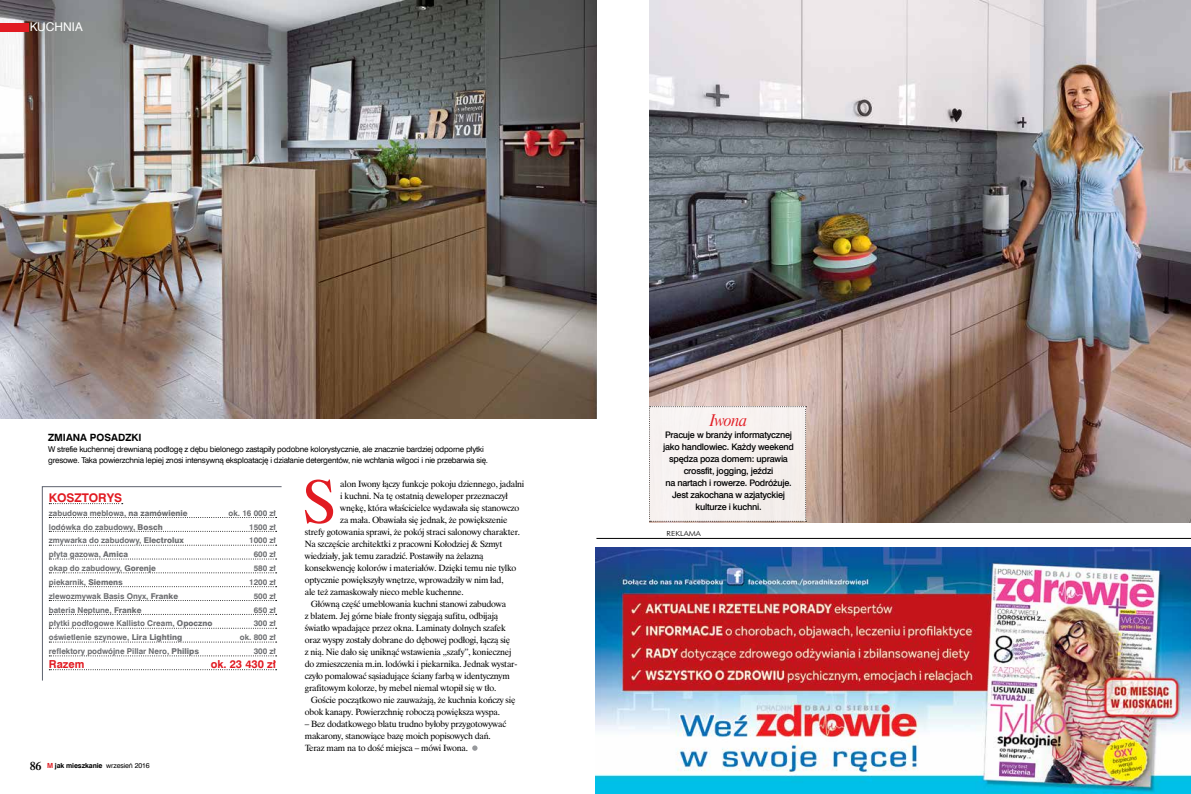
<style>
.page{position:relative;width:1191px;height:794px;background:#fff}
.page>*{position:absolute;margin:0;border:0;box-sizing:border-box;transform-origin:0 0}
.t1{font:61px "Dutch 801 BT";color:#e11b22}
.t2{font:16px "Dutch 801 BT Italic Headline";letter-spacing:-.03em;color:#e11b22}
.t3{font:12px "Swis 721 EU Bold";color:#e11b22}
.t4{font:12px "Swis 721 EU Normal";letter-spacing:.01em;color:#fff}
.t5{font:11px "Swis 721 EU Bold";color:#e11b22}
.t6{font:10px "Swis 721 EU Bold";color:#000}
.t7{font:9px/12px "Dutch 801 BT";letter-spacing:-.025em;color:#000}
.t8{font:9px/12px "Swis 721 Md EU";letter-spacing:-.025em;color:#000;text-align:center}
.t9{font:8px "Swis 721 EU Bold";color:#6d6e71}
.t10{font:8px/11px "Swis 721 EU Normal";letter-spacing:-.025em;color:#000}
.t11{font:7px "Swis 721 EU Bold";letter-spacing:-.015em;color:#000}
.t12{font:7px "Futura Lt EU Normal";color:#000;scale:1.2 1}
.s1{font-family:"Swis 721 Hv EU"}
.s2{font-family:"Dutch 801 BT";font-weight:600;font-size:12px}
.s3{color:#de1c23}
.s4{font-family:"Swis 721 EU Normal"}
</style>
<div class="page">
<svg style="left:472px;top:745px;width:5px;height:6px"></svg>
<img style="left:0;top:0;width:596px;height:418px">
<img style="left:649px;top:0;width:542px;height:522px">
<div style="left:649px;top:406px;width:157px;height:116px;background:#f6f1ef"></div>
<svg style="left:42px;top:486px;width:240px;height:195px"></svg>
<svg style="left:49px;top:503px;width:74px;height:1px"></svg>
<svg style="left:49px;top:517px;width:228px;height:1px"></svg>
<svg style="left:49px;top:531px;width:228px;height:1px"></svg>
<svg style="left:49px;top:545px;width:228px;height:1px"></svg>
<svg style="left:49px;top:558px;width:228px;height:1px"></svg>
<svg style="left:49px;top:572px;width:228px;height:1px"></svg>
<svg style="left:49px;top:586px;width:228px;height:1px"></svg>
<svg style="left:49px;top:600px;width:228px;height:1px"></svg>
<svg style="left:49px;top:614px;width:228px;height:1px"></svg>
<svg style="left:49px;top:628px;width:228px;height:1px"></svg>
<svg style="left:49px;top:641px;width:228px;height:1px"></svg>
<svg style="left:49px;top:655px;width:228px;height:1px"></svg>
<svg style="left:49px;top:669px;width:228px;height:1px"></svg>
<hr style="left:596px;top:538px;width:595px;height:1px;background:#000">
<img style="left:595px;top:547px;width:596px;height:247px">
<div style="left:0;top:23px;width:28px;height:9px;background:#e11b22"></div>
<h3 class="t4" style="left:30px;top:20px;width:55px">KUCHNIA</h3>
<p class="t6" style="left:48px;top:431px;width:95px">ZMIANA POSADZKI</p>
<p class="t10" style="left:48px;top:444px;width:441px">W strefie kuchennej drewnianą podłogę z dębu bielonego zastąpiły podobne kolorystycznie, ale znacznie bardziej odporne płytki gresowe. Taka powierzchnia lepiej znosi intensywną eksploatację i działanie detergentów, nie wchłania wilgoci i nie przebarwia się.</p>
<h3 class="t3" style="left:49px;top:490px;width:75px">KOSZTORYS</h3>
<p class="t9" style="left:49px;top:508px;width:140px">zabudowa meblowa, <span class="s1">na zamówienie</span></p>
<p class="t9" style="left:228px;top:508px;width:49px">ok. 16 000 zł</p>
<p class="t9" style="left:49px;top:522px;width:115px">lodówka do zabudowy, <span class="s1">Bosch</span></p>
<p class="t9" style="left:249px;top:522px;width:28px">1500 zł</p>
<p class="t9" style="left:49px;top:535px;width:136px">zmywarka do zabudowy, <span class="s1">Electrolux</span></p>
<p class="t9" style="left:249px;top:535px;width:28px">1000 zł</p>
<p class="t9" style="left:49px;top:549px;width:81px">płyta gazowa, <span class="s1">Amica</span></p>
<p class="t9" style="left:254px;top:549px;width:24px">600 zł</p>
<p class="t9" style="left:49px;top:563px;width:109px">okap do zabudowy, <span class="s1">Gorenje</span></p>
<p class="t9" style="left:254px;top:563px;width:24px">580 zł</p>
<p class="t9" style="left:49px;top:577px;width:76px">piekarnik, <span class="s1">Siemens</span></p>
<p class="t9" style="left:249px;top:577px;width:28px">1200 zł</p>
<p class="t9" style="left:49px;top:591px;width:131px">zlewozmywak Basis Onyx, <span class="s1">Franke</span></p>
<p class="t9" style="left:254px;top:591px;width:24px">500 zł</p>
<p class="t9" style="left:49px;top:605px;width:94px">bateria Neptune, <span class="s1">Franke</span></p>
<p class="t9" style="left:254px;top:605px;width:24px">650 zł</p>
<p class="t9" style="left:49px;top:618px;width:165px">płytki podłogowe Kallisto Cream, <span class="s1">Opoczno</span></p>
<p class="t9" style="left:254px;top:618px;width:24px">300 zł</p>
<p class="t9" style="left:49px;top:632px;width:135px">oświetlenie szynowe, <span class="s1">Lira Lighting</span></p>
<p class="t9" style="left:240px;top:632px;width:38px">ok. 800 zł</p>
<p class="t9" style="left:49px;top:646px;width:152px">reflektory podwójne Pillar Nero, <span class="s1">Philips</span></p>
<p class="t9" style="left:254px;top:646px;width:24px">300 zł</p>
<p class="t5" style="left:49px;top:657px;width:37px">Razem</p>
<p class="t5" style="left:211px;top:657px;width:67px">ok. 23 430 zł</p>
<p class="t11" style="left:30px;top:761px;width:121px"><span class="s2">86</span> <span class="s3">M</span> jak mieszkanie <span class="s4">wrzesień 2016</span></p>
<h1 class="t1" style="left:302px;top:463px;width:35px">S</h1>
<p class="t7" style="left:340px;top:478px;width:186px">alon Iwony łączy funkcje pokoju dziennego, jadalni</p>
<p class="t7" style="left:340px;top:490px;width:169px">i kuchni. Na tę ostatnią deweloper przeznaczył</p>
<p class="t7" style="left:340px;top:502px;width:181px">wnękę, która właścicielce wydawała się stanowczo</p>
<p class="t7" style="left:340px;top:514px;width:169px">za mała. Obawiała się jednak, że powiększenie</p>
<p class="t7" style="left:305px;top:526px;width:217px">strefy gotowania sprawi, że pokój straci salonowy charakter.</p>
<p class="t7" style="left:305px;top:538px;width:199px">Na szczęście architektki z pracowni Kołodziej &amp; Szmyt</p>
<p class="t7" style="left:305px;top:550px;width:180px">wiedziały, jak temu zaradzić. Postawiły na żelazną</p>
<p class="t7" style="left:305px;top:562px;width:213px">konsekwencję kolorów i materiałów. Dzięki temu nie tylko</p>
<p class="t7" style="left:305px;top:574px;width:200px">optycznie powiększyły wnętrze, wprowadziły w nim ład,</p>
<p class="t7" style="left:305px;top:586px;width:160px">ale też zamaskowały nieco meble kuchenne.</p>
<p class="t7" style="left:311px;top:597px;width:197px">Główną część umeblowania kuchni stanowi zabudowa</p>
<p class="t7" style="left:305px;top:609px;width:195px">z blatem. Jej górne białe fronty sięgają sufitu, odbijają</p>
<p class="t7" style="left:305px;top:621px;width:202px">światło wpadające przez okna. Laminaty dolnych szafek</p>
<p class="t7" style="left:305px;top:633px;width:207px">oraz wyspy zostały dobrane do dębowej podłogi, łączą się</p>
<p class="t7" style="left:305px;top:645px;width:208px">z nią. Nie dało się uniknąć wstawienia „szafy”, koniecznej</p>
<p class="t7" style="left:305px;top:657px;width:214px">do zmieszczenia m.in. lodówki i piekarnika. Jednak wystar-</p>
<p class="t7" style="left:305px;top:669px;width:206px">czyło pomalować sąsiadujące ściany farbą w identycznym</p>
<p class="t7" style="left:305px;top:681px;width:193px">grafitowym kolorze, by mebel niemal wtopił się w tło.</p>
<p class="t7" style="left:311px;top:693px;width:206px">Goście początkowo nie zauważają, że kuchnia kończy się</p>
<p class="t7" style="left:305px;top:705px;width:197px">obok kanapy. Powierzchnię roboczą powiększa wyspa.</p>
<p class="t7" style="left:305px;top:717px;width:203px">– Bez dodatkowego blatu trudno byłoby przygotowywać makarony, stanowiące bazę moich popisowych dań.<br>Teraz mam na to dość miejsca – mówi Iwona.</p>
<h2 class="t2" style="left:710px;top:410px;width:39px">Iwona</h2>
<p class="t8" style="left:663px;top:429px;width:132px">Pracuje w branży informatycznej jako handlowiec. Każdy weekend spędza poza domem: uprawia crossfit, jogging, jeździ<br>na nartach i rowerze. Podróżuje.<br>Jest zakochana w azjatyckiej kulturze i kuchni.</p>
<p class="t12" style="left:666px;top:529px;width:30px">REKLAMA</p>
</div>
